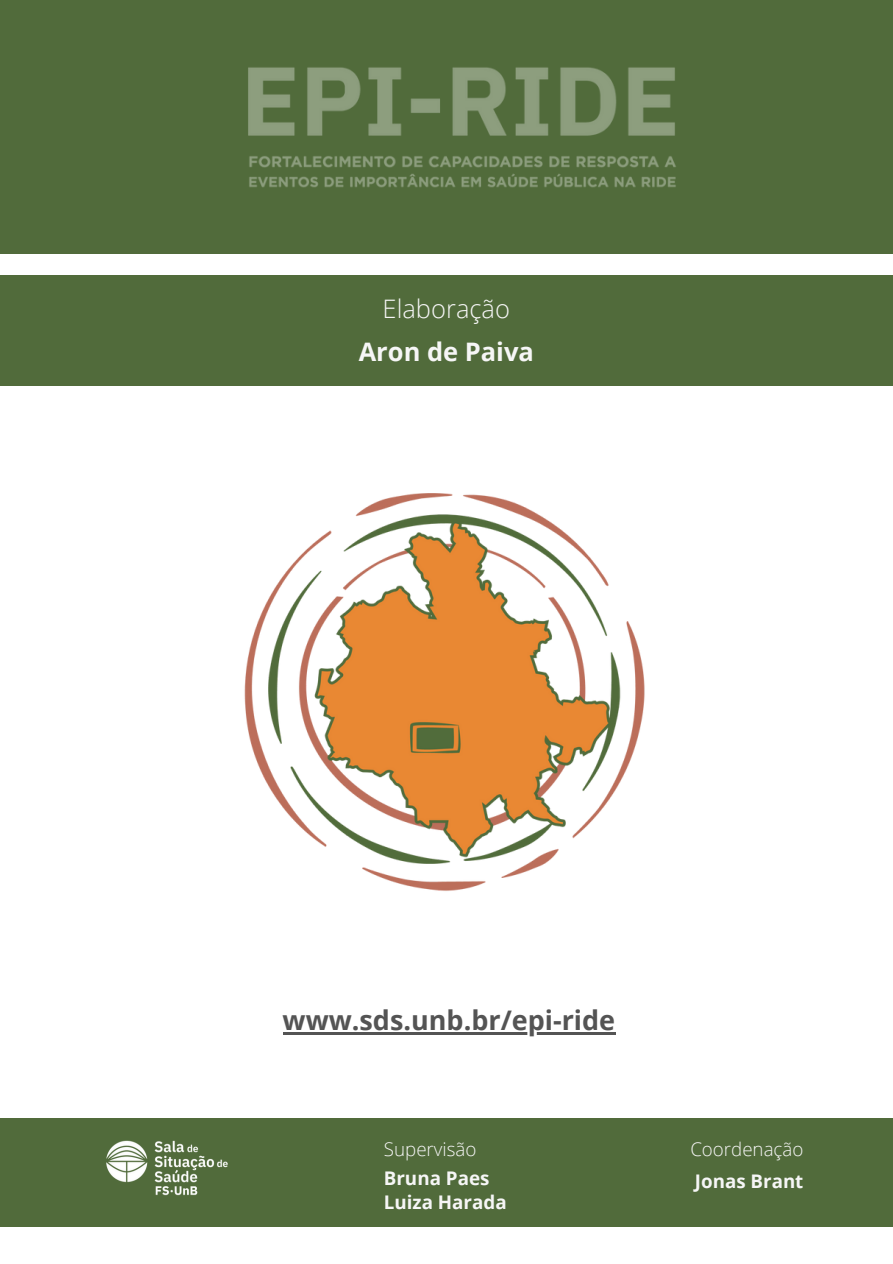
<style>
.page{position:relative;width:893px;height:1264px;background:#fff}
.page>*{position:absolute;margin:0;border:0;box-sizing:border-box;transform-origin:0 0}
.t1{font:700 27px "Open Sans";color:#545454}
.t2{font:700 25.5px "Open Sans";color:#f6f6f6}
.t3{font:300 25.5px "Open Sans";color:#f6f6f6}
.t4{font:700 18.75px "Open Sans";color:#f6f6f6}
.t5{font:300 18.75px "Open Sans";color:#f6f6f6}
</style>
<div class="page">
<div style="left:0;top:0;width:892px;height:253px;background:#516b3b"></div>
<div style="left:0;top:275px;width:892px;height:110px;background:#516b3b"></div>
<div style="left:0;top:1117px;width:892px;height:109px;background:#516b3b"></div>
<img style="left:89px;top:1117px;width:155px;height:79px">
<hr style="left:282px;top:1032px;width:333px;height:2px;background:#545454">
<img style="left:244px;top:494px;width:401px;height:397px">
<img style="left:248px;top:67px;width:428px;height:121px">
<p class="t3" style="left:382px;top:290px;width:129px">Elaboração</p>
<p class="t2" style="left:358px;top:334px;width:177px">Aron de Paiva</p>
<p class="t1" style="left:282px;top:1001px;width:334px">www.sds.unb.br/epi-ride</p>
<p class="t5" style="left:384px;top:1136px;width:94px">Supervisão</p>
<p class="t4" style="left:384px;top:1164px;width:107px">Bruna Paes</p>
<p class="t4" style="left:384px;top:1189px;width:124px">Luiza Harada</p>
<p class="t5" style="left:690px;top:1136px;width:115px">Coordenação</p>
<p class="t4" style="left:695px;top:1167px;width:110px">Jonas Brant</p>
</div>
